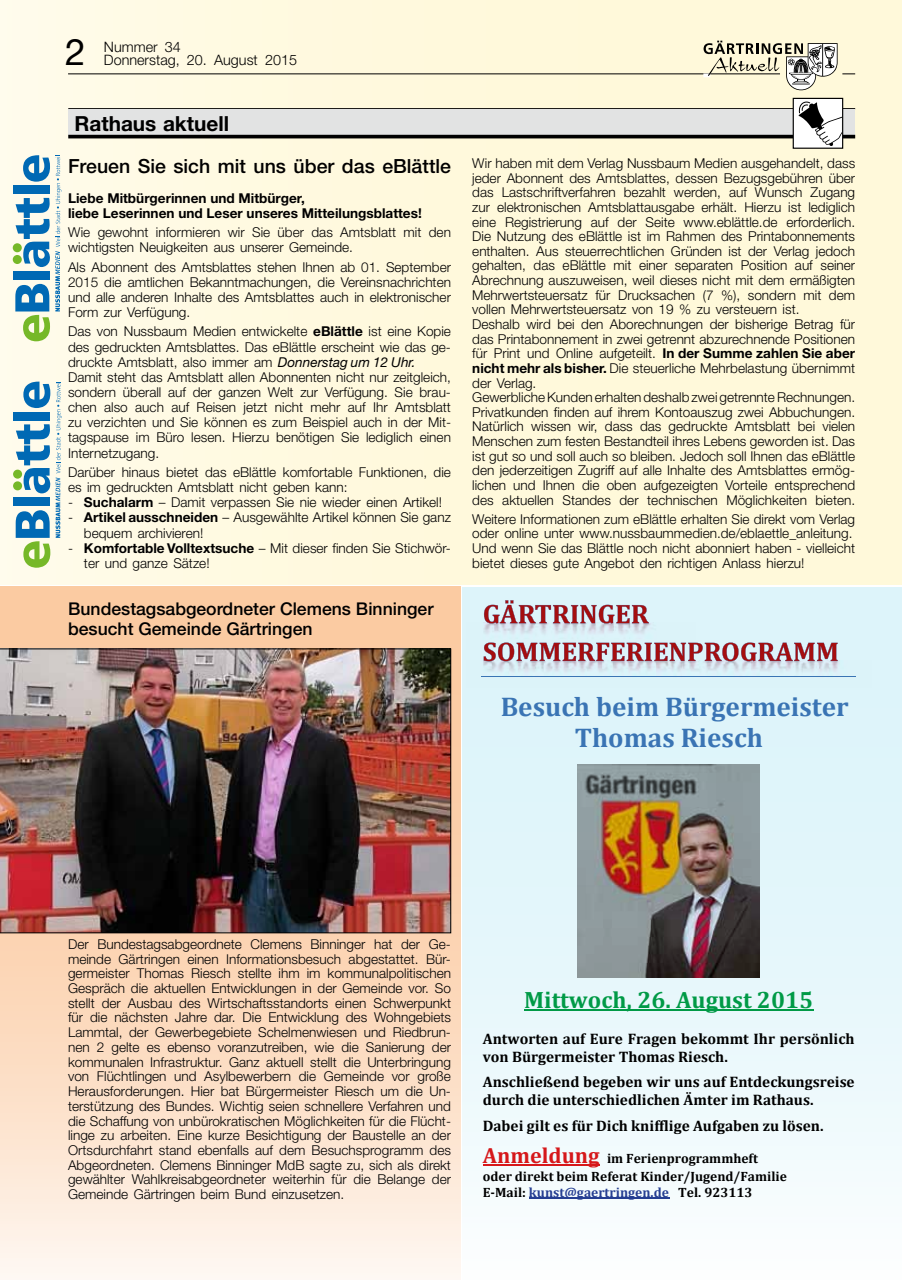
<style>
.page{position:relative;width:902px;height:1280px;background:#fff}
.page>*{position:absolute;margin:0;border:0;box-sizing:border-box;transform-origin:0 0}
.t1{font:36.75px "Helvetica Neue";color:#000}
.t2{font:700 27.15px/31.7px "Cambria";color:#447ab8;text-align:center}
.t3{font:700 23.7px "Cambria";color:#009f48}
.t4{font:700 20.85px "Helvetica Neue";color:#000}
.t5{font:500 19.5px "Helvetica Neue";color:#000}
.t6{font:500 17.55px/19.5px "Helvetica Neue";color:#000}
.t7{font:700 15.3px/17.9px "Cambria";color:#000}
.t8{font:300 14.4px/13.5px "Helvetica Neue";color:#000}
.t9{font:300 13.65px/14.7px "Helvetica Neue";color:#000}
.t10{font:700 13.65px/15.1px "Helvetica Neue";color:#000}
.t11{font:700 13.5px/17.7px "Cambria";color:#000}
.t12{font:700 13.5px "Cambria";color:#273f93}
.s1{font-weight:700}
.s2{font-weight:400;font-style:italic}
.s3{font-size:22.05px;color:#e2181b}
.s4{color:#000}
</style>
<div class="page">
<div style="left:463px;top:587px;width:438px;height:693px;background:linear-gradient(to bottom,#d7f2f8,#f6fbfd)"></div>
<svg style="left:0;top:587px;width:460px;height:693px;background:#fbdec6"></svg>
<div style="left:0;top:0;width:901px;height:584px;background:#fff9da"></div>
<img style="left:0;top:649px;width:451px;height:284px">
<img style="left:466px;top:623px;width:229px;height:27px">
<svg style="left:484px;top:600px;width:165px;height:23px;background:#c09da4"></svg>
<img style="left:466px;top:660px;width:405px;height:27px">
<svg style="left:483px;top:642px;width:354px;height:19px;background:#b8868e"></svg>
<hr style="left:481px;top:676px;width:375px;height:1px;background:#447ab8">
<hr style="left:524px;top:1009px;width:289px;height:2px;background:#009f48">
<hr style="left:482px;top:1164px;width:117px;height:2px;background:#e2181b">
<hr style="left:529px;top:1198px;width:140px;height:1px;background:#273f93">
<img style="left:578px;top:764px;width:181px;height:214px">
<div style="left:13px;top:271px;width:36px;height:9px;background:#0069b4"></div>
<div style="left:13px;top:186px;width:36px;height:8px;background:#0069b4"></div>
<svg style="left:13px;top:255px;width:9px;height:9px"></svg>
<div style="left:13px;top:243px;width:9px;height:9px;background:#76b828;border-radius:50%"></div>
<svg style="left:15px;top:155px;width:46px;height:186px"></svg>
<div style="left:13px;top:497px;width:37px;height:9px;background:#0069b4"></div>
<svg style="left:16px;top:424px;width:34px;height:69px;background:#75accc"></svg>
<div style="left:13px;top:412px;width:37px;height:9px;background:#0069b4"></div>
<svg style="left:23px;top:382px;width:27px;height:26px"></svg>
<svg style="left:56px;top:382px;width:6px;height:156px"></svg>
<div style="left:13px;top:481px;width:9px;height:9px;background:#76b828;border-radius:50%"></div>
<div style="left:13px;top:470px;width:9px;height:9px;background:#76b828;border-radius:50%"></div>
<svg style="left:16px;top:510px;width:34px;height:58px;background:#80b5a8"></svg>
<hr style="left:68px;top:73px;width:712px;height:1px;background:#000">
<svg style="left:703px;top:41px;width:152px;height:49px"></svg>
<hr style="left:68px;top:108px;width:787px;height:1px;background:#000">
<div style="left:68px;top:109px;width:786px;height:27px;background:#e2e3e3"></div>
<hr style="left:68px;top:135px;width:787px;height:3px;background:#000">
<div style="left:793px;top:98px;width:49px;height:50px;background:#fff"></div>
<div style="left:792px;top:98px;width:51px;height:51px;border:1px solid #000"></div>
<svg style="left:798px;top:101px;width:43px;height:45px"></svg>
<h1 class="t1" style="left:65px;top:30px;width:22px">2</h1>
<p class="t8" style="left:104px;top:39px;width:194px">Nummer 34<br>Donnerstag, 20. August 2015</p>
<h3 class="t4" style="left:74px;top:111px;width:156px">Rathaus aktuell</h3>
<h3 class="t5" style="left:68px;top:154px;width:384px">Freuen Sie sich mit uns über das eBlättle</h3>
<p class="t10" style="left:68px;top:190px;width:355px">Liebe Mitbürgerinnen und Mitbürger,<br>liebe Leserinnen und Leser unseres Mitteilungsblattes!</p>
<p class="t9" style="left:68px;top:224px;width:384px;line-height:15.1px">Wie gewohnt informieren wir Sie über das Amtsblatt mit den wichtigsten Neuigkeiten aus unserer Gemeinde.</p>
<p class="t9" style="left:68px;top:259px;width:384px;line-height:15.1px;text-align:justify">Als Abonnent des Amtsblattes stehen Ihnen ab 01. September 2015 die amtlichen Bekanntmachungen, die Vereinsnachrichten und alle anderen Inhalte des Amtsblattes auch in elektronischer Form zur Verfügung.</p>
<p class="t9" style="left:68px;top:324px;width:384px;line-height:15.1px">Das von Nussbaum Medien entwickelte <span class="s1">eBlättle</span> ist eine Kopie des gedruckten Amtsblattes. Das eBlättle erscheint wie das ge&shy;druckte Amtsblatt, also immer am <span class="s2">Donnerstag um 12 Uhr.<br></span>Damit steht das Amtsblatt allen Abonnenten nicht nur zeitgleich, sondern überall auf der ganzen Welt zur Verfügung. Sie brau&shy;chen also auch auf Reisen jetzt nicht mehr auf Ihr Amtsblatt zu verzichten und Sie können es zum Beispiel auch in der Mit&shy;tagspause im Büro lesen. Hierzu benötigen Sie lediglich einen Internetzugang.</p>
<p class="t9" style="left:68px;top:464px;width:384px;line-height:15.1px">Darüber hinaus bietet das eBlättle komfortable Funktionen, die es im gedruckten Amtsblatt nicht geben kann:</p>
<p class="t9" style="left:68px;top:495px;width:375px">- <span class="s1">Suchalarm</span> – Damit verpassen Sie nie wieder einen Artikel!</p>
<p class="t9" style="left:84px;top:510px;width:368px;line-height:15.1px;text-indent:-16px">- <span class="s1">Artikel ausschneiden</span> – Ausgewählte Artikel können Sie ganz bequem archivieren!</p>
<p class="t9" style="left:84px;top:540px;width:368px;line-height:15.1px;text-indent:-16px">- <span class="s1">Komfortable Volltextsuche</span> – Mit dieser finden Sie Stichwör&shy;ter und ganze Sätze!</p>
<p class="t6" style="left:68px;top:599px;width:367px">Bundestagsabgeordneter Clemens Binninger besucht Gemeinde Gärtringen</p>
<p class="t9" style="left:472px;top:155px;width:384px">Wir haben mit dem Verlag Nussbaum Medien ausgehandelt, dass jeder Abonnent des Amtsblattes, dessen Bezugsgebühren über das Lastschriftverfahren bezahlt werden, auf Wunsch Zugang zur elektronischen Amtsblattausgabe erhält. Hierzu ist lediglich eine Registrierung auf der Seite www.eblättle.de erforderlich.<br>Die Nutzung des eBlättle ist im Rahmen des Printabonnements enthalten. Aus steuerrechtlichen Gründen ist der Verlag jedoch gehalten, das eBlättle mit einer separaten Position auf seiner Abrechnung auszuweisen, weil dieses nicht mit dem ermäßigten Mehrwertsteuersatz für Drucksachen (7 %), sondern mit dem vollen Mehrwertsteuersatz von 19 % zu versteuern ist.<br>Deshalb wird bei den Aborechnungen der bisherige Betrag für das Printabonnement in zwei getrennt abzurechnende Positionen für Print und Online aufgeteilt. <span class="s1">In der Summe zahlen Sie aber nicht mehr als bisher.</span> Die steuerliche Mehrbelastung übernimmt der Verlag.<br>Gewerbliche Kunden erhalten deshalb zwei getrennte Rechnungen.<br>Privatkunden finden auf ihrem Kontoauszug zwei Abbuchungen.<br>Natürlich wissen wir, dass das gedruckte Amtsblatt bei vielen Menschen zum festen Bestandteil ihres Lebens geworden ist. Das ist gut so und soll auch so bleiben. Jedoch soll Ihnen das eBlättle den jederzeitigen Zugriff auf alle Inhalte des Amtsblattes ermög&shy;lichen und Ihnen die oben aufgezeigten Vorteile entsprechend des aktuellen Standes der technischen Möglichkeiten bieten.</p>
<p class="t9" style="left:472px;top:511px;width:384px">Weitere Informationen zum eBlättle erhalten Sie direkt vom Verlag oder online unter www.nussbaummedien.de/eblaettle_anleitung.<br>Und wenn Sie das Blättle noch nicht abonniert haben - vielleicht bietet dieses gute Angebot den richtigen Anlass hierzu!</p>
<h2 class="t2" style="left:500px;top:689px;width:349px">Besuch beim Bürgermeister<br>Thomas Riesch</h2>
<p class="t9" style="left:68px;top:936px;width:384px;text-align:justify">Der Bundestagsabgeordnete Clemens Binninger hat der Ge&shy;meinde Gärtringen einen Informationsbesuch abgestattet. Bür&shy;germeister Thomas Riesch stellte ihm im kommunalpolitischen Gespräch die aktuellen Entwicklungen in der Gemeinde vor. So stellt der Ausbau des Wirtschaftsstandorts einen Schwerpunkt für die nächsten Jahre dar. Die Entwicklung des Wohngebiets Lammtal, der Gewerbegebiete Schelmenwiesen und Riedbrun&shy;nen 2 gelte es ebenso voranzutreiben, wie die Sanierung der kommunalen Infrastruktur. Ganz aktuell stellt die Unterbringung von Flüchtlingen und Asylbewerbern die Gemeinde vor große Herausforderungen. Hier bat Bürgermeister Riesch um die Un&shy;terstützung des Bundes. Wichtig seien schnellere Verfahren und die Schaffung von unbürokratischen Möglichkeiten für die Flücht&shy;linge zu arbeiten. Eine kurze Besichtigung der Baustelle an der Ortsdurchfahrt stand ebenfalls auf dem Besuchsprogramm des Abgeordneten. Clemens Binninger MdB sagte zu, sich als direkt gewählter Wahlkreisabgeordneter weiterhin für die Belange der Gemeinde Gärtringen beim Bund einzusetzen.</p>
<h3 class="t3" style="left:524px;top:983px;width:290px">Mittwoch, 26. August 2015</h3>
<p class="t7" style="left:482px;top:1029px;width:373px">Antworten auf Eure Fragen bekommt Ihr persönlich von Bürgermeister Thomas Riesch.</p>
<p class="t7" style="left:482px;top:1073px;width:373px">Anschließend begeben wir uns auf Entdeckungsreise durch die unterschiedlichen Ämter im Rathaus.</p>
<p class="t7" style="left:482px;top:1116px;width:342px">Dabei gilt es für Dich knifflige Aufgaben zu lösen.</p>
<p class="t11" style="left:482px;top:1149px;width:306px"><span class="s3">Anmeldung</span> im Ferienprogrammheft oder direkt beim Referat Kinder/Jugend/Familie</p>
<p class="t12" style="left:482px;top:1183px;width:271px"><span class="s4">E-Mail:</span> kunst@gaertringen.de <span class="s4">Tel. 923113</span></p>
</div>
